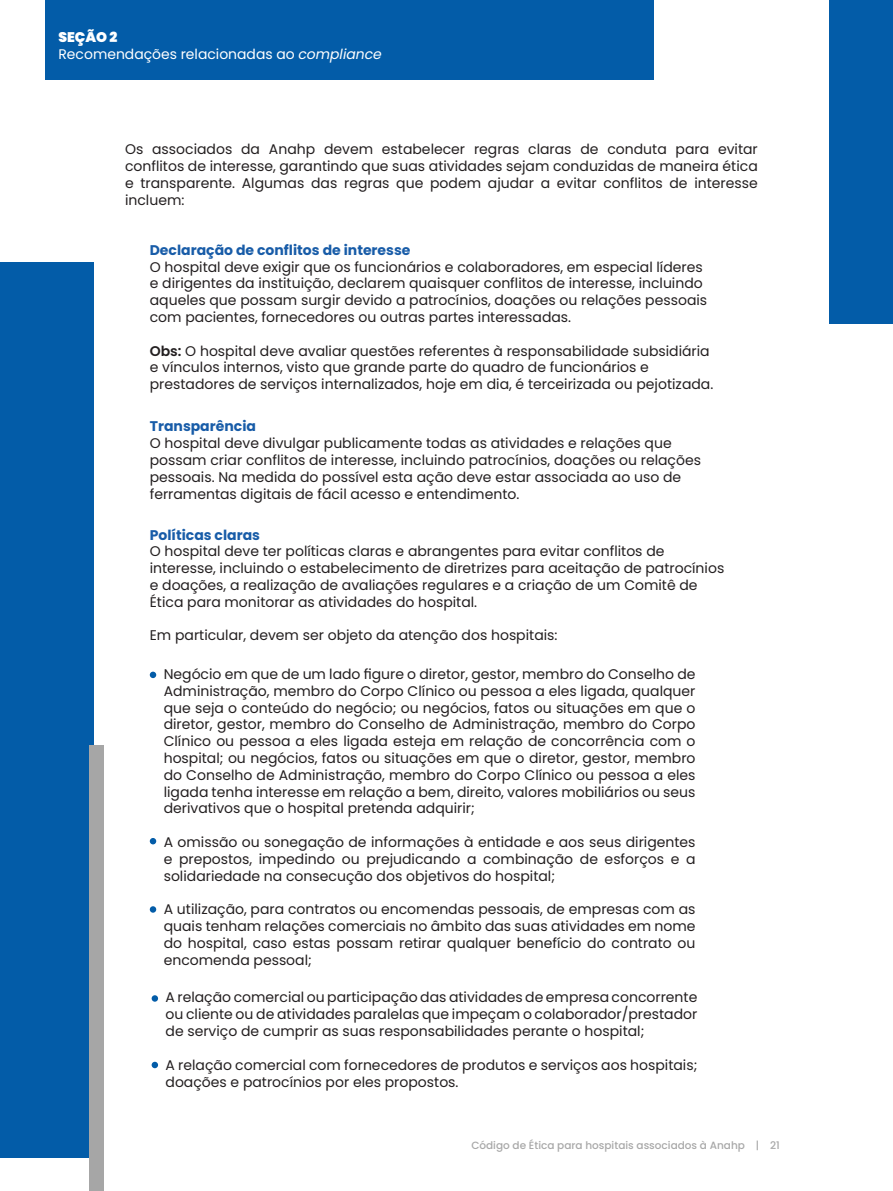
<style>
.page{position:relative;width:893px;height:1191px;background:#fff}
.page>*{position:absolute;margin:0;border:0;box-sizing:border-box;transform-origin:0 0}
.t1{font:14px/16.8px "Poppins";color:#231f20;text-align:justify}
.t2{font:700 14px "Poppins";color:#185ca8}
.t3{font:14px "Poppins";color:#fff}
.t4{font:900 14px "Poppins";color:#fff}
.t5{font:500 10.5px "Poppins";color:#a8a8a8}
.s1{font-style:italic}
.s2{font-weight:600}
</style>
<div class="page">
<hr style="left:0;top:1017px;width:1px;height:174px;background:#035ca8">
<div style="left:830px;top:0;width:63px;height:323px;background:#035ca8"></div>
<div style="left:0;top:263px;width:93px;height:895px;background:#035ca8"></div>
<div style="left:89px;top:746px;width:14px;height:445px;background:#a6a6a6"></div>
<div style="left:46px;top:0;width:607px;height:80px;background:#035ca8"></div>
<div style="left:150px;top:671px;width:6px;height:7px;background:#035ca8;border-radius:50%"></div>
<svg style="left:150px;top:838px;width:6px;height:6px"></svg>
<svg style="left:150px;top:906px;width:6px;height:6px"></svg>
<svg style="left:152px;top:995px;width:6px;height:6px"></svg>
<div style="left:152px;top:1061px;width:6px;height:7px;background:#035ca8;border-radius:50%"></div>
<p class="t4" style="left:59px;top:29px;width:60px">SEÇÃO 2</p>
<p class="t3" style="left:59px;top:46px;width:325px">Recomendações relacionadas ao <span class="s1">compliance</span></p>
<p class="t1" style="left:125px;top:141px;width:634px">Os associados da Anahp devem estabelecer regras claras de conduta para evitar conflitos de interesse, garantindo que suas atividades sejam conduzidas de maneira ética e transparente. Algumas das regras que podem ajudar a evitar conflitos de interesse incluem:</p>
<p class="t2" style="left:150px;top:242px;width:262px">Declaração de conflitos de interesse</p>
<p class="t1" style="left:150px;top:258px;width:559px;text-align:left">O hospital deve exigir que os funcionários e colaboradores, em especial líderes e dirigentes da instituição, declarem quaisquer conflitos de interesse, incluindo aqueles que possam surgir devido a patrocínios, doações ou relações pessoais com pacientes, fornecedores ou outras partes interessadas.</p>
<p class="t1" style="left:150px;top:342px;width:565px;text-align:left"><span class="s2">Obs:</span> O hospital deve avaliar questões referentes à responsabilidade subsidiária e vínculos internos, visto que grande parte do quadro de funcionários e prestadores de serviços internalizados, hoje em dia, é terceirizada ou pejotizada.</p>
<p class="t2" style="left:150px;top:418px;width:108px">Transparência</p>
<p class="t1" style="left:150px;top:435px;width:553px;text-align:left">O hospital deve divulgar publicamente todas as atividades e relações que possam criar conflitos de interesse, incluindo patrocínios, doações ou relações pessoais. Na medida do possível esta ação deve estar associada ao uso de ferramentas digitais de fácil acesso e entendimento.</p>
<p class="t2" style="left:150px;top:526px;width:112px">Políticas claras</p>
<p class="t1" style="left:150px;top:543px;width:576px;text-align:left">O hospital deve ter políticas claras e abrangentes para evitar conflitos de interesse, incluindo o estabelecimento de diretrizes para aceitação de patrocínios e doações, a realização de avaliações regulares e a criação de um Comitê de Ética para monitorar as atividades do hospital.</p>
<p class="t1" style="left:150px;top:627px;width:409px">Em particular, devem ser objeto da atenção dos hospitais:</p>
<p class="t1" style="left:164px;top:665px;width:533px">Negócio em que de um lado figure o diretor, gestor, membro do Conselho de Administração, membro do Corpo Clínico ou pessoa a eles ligada, qualquer que seja o conteúdo do negócio; ou negócios, fatos ou situações em que o diretor, gestor, membro do Conselho de Administração, membro do Corpo Clínico ou pessoa a eles ligada esteja em relação de concorrência com o hospital; ou negócios, fatos ou situações em que o diretor, gestor, membro do Conselho de Administração, membro do Corpo Clínico ou pessoa a eles ligada tenha interesse em relação a bem, direito, valores mobiliários ou seus derivativos que o hospital pretenda adquirir;</p>
<p class="t1" style="left:164px;top:833px;width:533px">A omissão ou sonegação de informações à entidade e aos seus dirigentes e prepostos, impedindo ou prejudicando a combinação de esforços e a solidariedade na consecução dos objetivos do hospital;</p>
<p class="t1" style="left:164px;top:901px;width:533px">A utilização, para contratos ou encomendas pessoais, de empresas com as quais tenham relações comerciais no âmbito das suas atividades em nome do hospital, caso estas possam retirar qualquer benefício do contrato ou encomenda pessoal;</p>
<p class="t1" style="left:166px;top:989px;width:533px">A relação comercial ou participação das atividades de empresa concorrente ou cliente ou de atividades paralelas que impeçam o colaborador/prestador de serviço de cumprir as suas responsabilidades perante o hospital;</p>
<p class="t1" style="left:166px;top:1056px;width:533px">A relação comercial com fornecedores de produtos e serviços aos hospitais; doações e patrocínios por eles propostos.</p>
<p class="t5" style="left:471px;top:1139px;width:310px">Código de Ética para hospitais associados à Anahp | 21</p>
</div>
